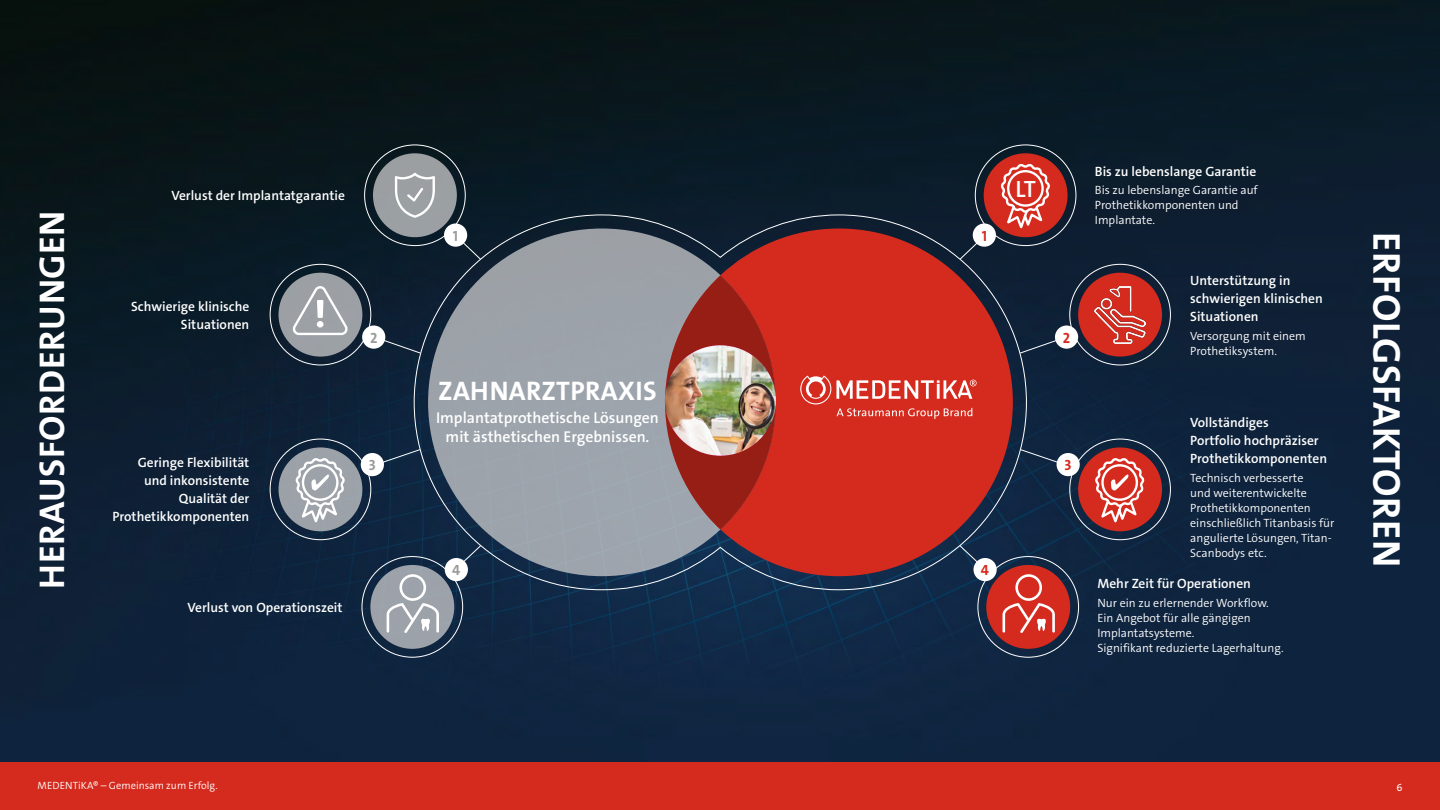
<style>
.page{position:relative;width:1440px;height:810px;background:#fff}
.page>*{position:absolute;margin:0;border:0;box-sizing:border-box;transform-origin:0 0}
.t1{font:39px "The Sans LP7 Bld";letter-spacing:.015em;color:#fff}
.t2{font:36px "The Sans LP7 Bld";letter-spacing:.015em;color:#fff}
.t3{font:27px "The Sans LP7 Bld";letter-spacing:.015em;color:#fff}
.t4{font:23.7px "The Sans LP6 Se Bld";color:#fff}
.t5{font:15.75px/19.5px "The Sans LP6 Se Bld";color:#fff;text-align:center}
.t6{font:14.85px "The Sans LP7 Bld";color:#9a9c9c}
.t7{font:14.85px "The Sans LP7 Bld";color:#d52b1e}
.t8{font:13.5px/18px "The Sans LP6 Se Bld";color:#fff}
.t9{font:12px/15px "The Sans LP4 Se Lig";color:#fff}
.t10{font:10.5px "The Sans LP4 Se Lig";color:#fff}
.t11{font:10.5px "The Sans LP5 Plain";color:#fff}
</style>
<div class="page">
<img style="left:0;top:0;width:1440px;height:762px">
<div style="left:0;top:762px;width:1440px;height:48px;background:#d52b1e"></div>
<svg style="left:413px;top:214px;width:614px;height:377px;background:#8c575b"></svg>
<svg style="left:800px;top:375px;width:177px;height:44px;background:#dd564b"></svg>
<div style="left:984px;top:153px;width:84px;height:84px;background:#d52b1e;border-radius:50%"></div>
<div style="left:986px;top:565px;width:84px;height:84px;background:#d52b1e;border-radius:50%"></div>
<div style="left:1078px;top:273px;width:84px;height:84px;background:#d52b1e;border-radius:50%"></div>
<div style="left:1078px;top:447px;width:84px;height:84px;background:#d52b1e;border-radius:50%"></div>
<svg style="left:959px;top:230px;width:32px;height:30px"></svg>
<svg style="left:959px;top:544px;width:32px;height:31px"></svg>
<svg style="left:1019px;top:449px;width:56px;height:20px"></svg>
<svg style="left:1019px;top:333px;width:56px;height:21px"></svg>
<div style="left:373px;top:153px;width:84px;height:84px;background:#9ba0a3;border-radius:50%"></div>
<div style="left:370px;top:565px;width:84px;height:84px;background:#9da2aa;border-radius:50%"></div>
<div style="left:279px;top:273px;width:83px;height:84px;background:#9ca0a6;border-radius:50%"></div>
<div style="left:279px;top:447px;width:83px;height:84px;background:#9ca2a8;border-radius:50%"></div>
<svg style="left:450px;top:230px;width:32px;height:30px"></svg>
<svg style="left:450px;top:544px;width:32px;height:31px"></svg>
<svg style="left:366px;top:449px;width:55px;height:20px"></svg>
<svg style="left:366px;top:333px;width:56px;height:21px"></svg>
<svg style="left:1093px;top:456px;width:54px;height:72px"></svg>
<img style="left:1094px;top:286px;width:51px;height:57px">
<svg style="left:998px;top:161px;width:54px;height:73px"></svg>
<svg style="left:394px;top:173px;width:41px;height:45px"></svg>
<svg style="left:290px;top:283px;width:58px;height:53px"></svg>
<div style="left:317px;top:321px;width:7px;height:7px;border:2px solid #fff;border-radius:50%"></div>
<svg style="left:293px;top:456px;width:54px;height:72px"></svg>
<svg style="left:1003px;top:574px;width:52px;height:59px"></svg>
<svg style="left:387px;top:574px;width:52px;height:59px"></svg>
<div style="left:973px;top:224px;width:23px;height:23px;background:#fff;border-radius:50%"></div>
<div style="left:444px;top:224px;width:23px;height:23px;background:#fff;border-radius:50%"></div>
<div style="left:1055px;top:326px;width:23px;height:23px;background:#fff;border-radius:50%"></div>
<div style="left:362px;top:326px;width:23px;height:23px;background:#fff;border-radius:50%"></div>
<div style="left:1057px;top:453px;width:23px;height:23px;background:#fff;border-radius:50%"></div>
<div style="left:361px;top:453px;width:23px;height:23px;background:#fff;border-radius:50%"></div>
<div style="left:445px;top:558px;width:23px;height:23px;background:#fff;border-radius:50%"></div>
<div style="left:973px;top:558px;width:24px;height:23px;background:#fff;border-radius:50%"></div>
<img style="left:665px;top:345px;width:111px;height:111px">
<h2 class="t2" style="left:29px;top:589px;width:380px;rotate:-90deg">HERAUSFORDERUNGEN</h2>
<p class="t8" style="left:171px;top:186px;width:175px">Verlust der Implantatgarantie</p>
<h3 class="t4" style="left:1016px;top:173px;width:22px">LT</h3>
<p class="t8" style="left:1095px;top:162px;width:163px">Bis zu lebenslange Garantie</p>
<p class="t9" style="left:1095px;top:183px;width:164px">Bis zu lebenslange Garantie auf<br>Prothetikkomponenten und<br>Implantate.</p>
<p class="t8" style="left:131px;top:298px;width:120px;text-align:right">Schwierige klinische<br>Situationen</p>
<p class="t8" style="left:113px;top:454px;width:138px;text-align:right">Geringe Flexibilität und inkonsistente<br>Qualität der<br>Prothetikkomponenten</p>
<p class="t8" style="left:188px;top:599px;width:156px">Verlust von Operationszeit</p>
<p class="t6" style="left:453px;top:226px;width:7px">1</p>
<p class="t7" style="left:982px;top:226px;width:7px">1</p>
<h1 class="t1" style="left:1412px;top:232px;width:336px;rotate:90deg">ERFOLGSFAKTOREN</h1>
<p class="t8" style="left:1190px;top:272px;width:134px">Unterstützung in schwierigen klinischen<br>Situationen</p>
<p class="t9" style="left:1190px;top:329px;width:117px">Versorgung mit einem<br>Prothetiksystem.</p>
<p class="t6" style="left:370px;top:328px;width:9px">2</p>
<p class="t7" style="left:1063px;top:328px;width:9px">2</p>
<h3 class="t3" style="left:438px;top:373px;width:220px">ZAHNARZTPRAXIS</h3>
<h3 class="t5" style="left:436px;top:408px;width:224px">Implantatprothetische Lösungen mit ästhetischen Ergebnissen.</h3>
<p class="t8" style="left:1190px;top:413px;width:138px">Vollständiges<br>Portfolio hochpräziser<br>Prothetikkomponenten</p>
<p class="t9" style="left:1190px;top:470px;width:146px">Technisch verbesserte<br>und weiterentwickelte<br>Prothetikkomponenten einschließlich Titanbasis für angulierte Lösungen, Titan-<br>Scanbodys etc.</p>
<p class="t8" style="left:1097px;top:575px;width:155px">Mehr Zeit für Operationen</p>
<p class="t9" style="left:1097px;top:595px;width:188px">Nur ein zu erlernender Workflow.<br>Ein Angebot für alle gängigen<br>Implantatsysteme.<br>Signifikant reduzierte Lagerhaltung.</p>
<p class="t6" style="left:369px;top:456px;width:9px">3</p>
<p class="t7" style="left:1065px;top:456px;width:9px">3</p>
<p class="t6" style="left:452px;top:561px;width:10px">4</p>
<p class="t7" style="left:981px;top:561px;width:10px">4</p>
<p class="t10" style="left:38px;top:779px;width:182px">MEDENTiKA® – Gemeinsam zum Erfolg.</p>
<p class="t11" style="left:1396px;top:780px;width:8px">6</p>
</div>
